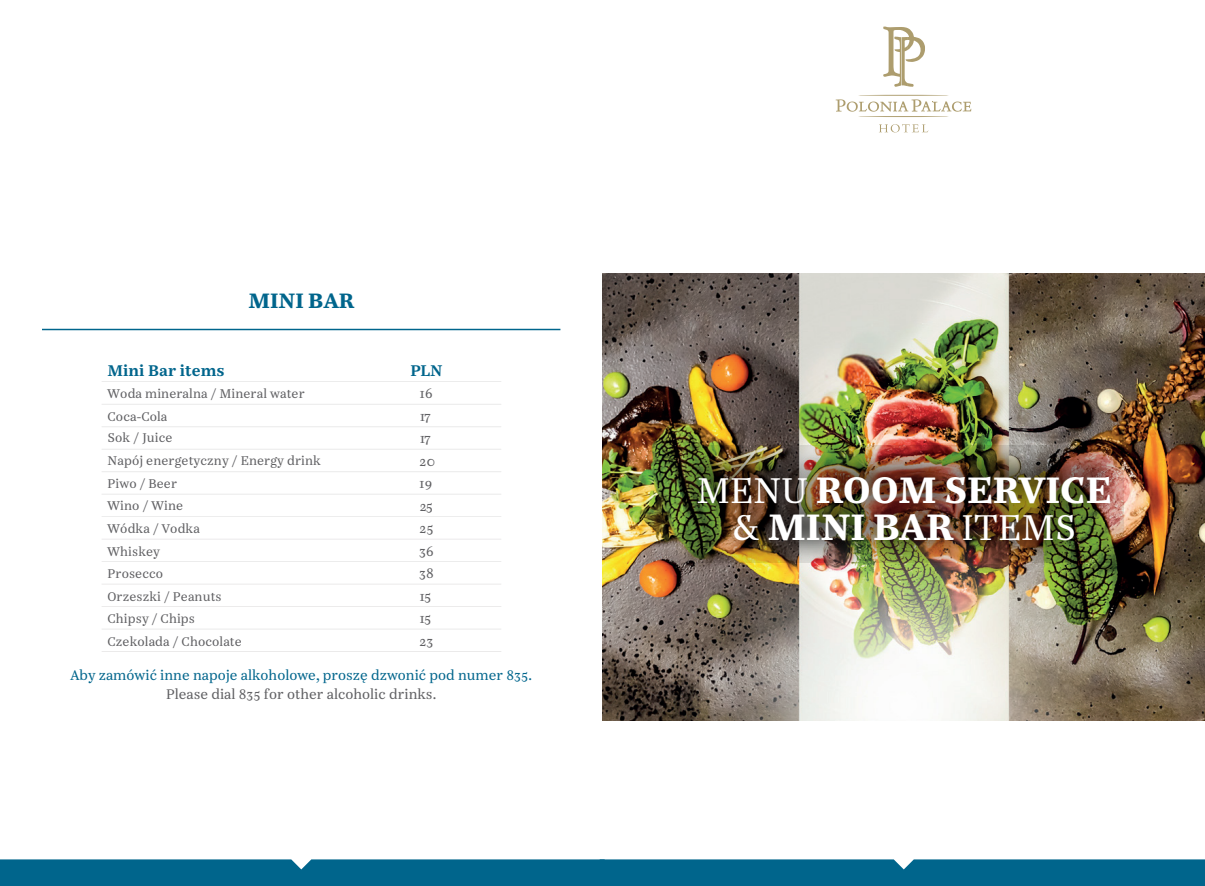
<style>
.page{position:relative;width:1205px;height:886px;background:#fff}
.page>*{position:absolute;margin:0;border:0;box-sizing:border-box;transform-origin:0 0}
.t1{font:900 35.38px/37.5px "Casus Pro";color:#fff;text-align:center}
.t2{font:900 20px "Casus Pro";color:#00658c}
.t3{font:700 15px "Casus Pro";letter-spacing:.005em;color:#00658c}
.t4{font:13.75px/22.5px "Casus Pro";letter-spacing:.005em;color:#5f5f62}
.t5{font:13.75px "Casus Pro";letter-spacing:.005em;color:#00658c}
.t6{font:12.5px/22.5px "Casus Pro";letter-spacing:.01em;color:#5f5f62}
.s1{font-weight:400}
</style>
<div class="page">
<img style="left:603px;top:274px;width:601px;height:447px">
<img style="left:685px;top:446px;width:438px;height:117px">
<svg style="left:883px;top:27px;width:42px;height:60px"></svg>
<hr style="left:858px;top:95px;width:91px;height:1px;background:#ad9d6e;border-radius:50%">
<svg style="left:879px;top:124px;width:49px;height:8px"></svg>
<hr style="left:858px;top:116px;width:91px;height:1px;background:#ad9d6e;border-radius:50%">
<svg style="left:836px;top:99px;width:135px;height:13px"></svg>
<div style="left:0;top:859px;width:1205px;height:27px;background:#00658c"></div>
<hr style="left:102px;top:381px;width:399px;height:1px;background:#231f20">
<hr style="left:102px;top:404px;width:399px;height:1px;background:#231f20">
<hr style="left:102px;top:426px;width:399px;height:1px;background:#231f20">
<hr style="left:102px;top:449px;width:399px;height:1px;background:#231f20">
<hr style="left:102px;top:471px;width:399px;height:1px;background:#231f20">
<hr style="left:102px;top:494px;width:399px;height:1px;background:#231f20">
<hr style="left:102px;top:516px;width:399px;height:1px;background:#231f20">
<hr style="left:102px;top:539px;width:399px;height:1px;background:#231f20">
<hr style="left:102px;top:561px;width:399px;height:1px;background:#231f20">
<hr style="left:102px;top:584px;width:399px;height:1px;background:#231f20">
<hr style="left:102px;top:606px;width:399px;height:1px;background:#231f20">
<hr style="left:102px;top:629px;width:399px;height:1px;background:#231f20">
<hr style="left:102px;top:651px;width:399px;height:1px;background:#231f20">
<hr style="left:42px;top:329px;width:518px;height:1px;background:#00658c">
<h2 class="t2" style="left:249px;top:287px;width:107px">MINI BAR</h2>
<p class="t3" style="left:107px;top:360px;width:119px">Mini Bar items</p>
<p class="t3" style="left:410px;top:360px;width:33px">PLN</p>
<p class="t4" style="left:419px;top:382px;width:17px">16<br>17<br>17<br>20<br>19<br>25<br>25<br>36<br>38<br>15<br>15<br>23</p>
<p class="t6" style="left:107px;top:382px;width:199px">Woda mineralna / Mineral water<br>Coca-Cola</p>
<p class="t6" style="left:107px;top:426px;width:67px">Sok / Juice</p>
<p class="t6" style="left:107px;top:449px;width:215px">Napój energetyczny / Energy drink</p>
<p class="t6" style="left:107px;top:472px;width:71px">Piwo / Beer</p>
<p class="t6" style="left:107px;top:517px;width:94px">Wódka / Vodka<br>Whiskey</p>
<p class="t6" style="left:107px;top:585px;width:136px">Orzeszki / Peanuts<br>Chipsy / Chips<br>Czekolada / Chocolate</p>
<p class="t6" style="left:107px;top:494px;width:77px">Wino / Wine</p>
<p class="t6" style="left:107px;top:562px;width:57px">Prosecco</p>
<p class="t5" style="left:70px;top:666px;width:463px">Aby zamówić inne napoje alkoholowe, proszę dzwonić pod numer 835.</p>
<p class="t4" style="left:166px;top:682px;width:272px">Please dial 835 for other alcoholic drinks.</p>
<h1 class="t1" style="left:696px;top:470px;width:416px"><span class="s1">MENU</span> ROOM SERVICE <span class="s1">&amp;</span> MINI BAR <span class="s1">ITEMS</span></h1>
</div>
